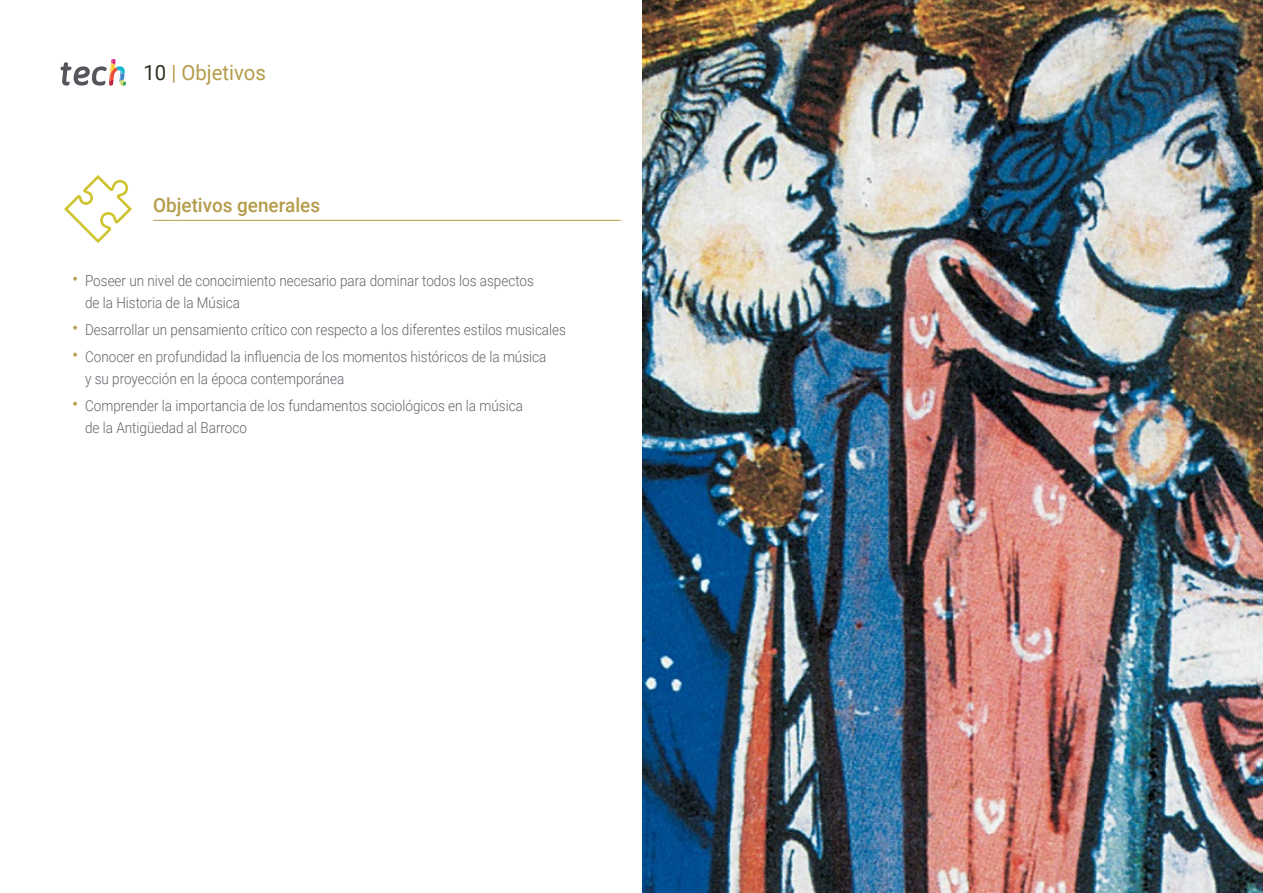
<style>
.page{position:relative;width:1263px;height:893px;background:#fff}
.page>*{position:absolute;margin:0;border:0;box-sizing:border-box;transform-origin:0 0}
.t1{font:21px "Roboto";color:#b49c4b}
.t2{font:500 19.5px "Roboto";color:#b49c4b}
.t3{font:300 15px/26.7px "Roboto";color:#61646a;scale:.9 1}
.s1{color:#312e20}
</style>
<div class="page">
<hr style="left:153px;top:220px;width:468px;height:1px;background:#b49c4b">
<svg style="left:64px;top:175px;width:68px;height:68px"></svg>
<img style="left:642px;top:0;width:621px;height:893px">
<svg style="left:61px;top:59px;width:65px;height:27px"></svg>
<h1 class="t1" style="left:144px;top:57px;width:124px"><span class="s1">10</span> | Objetivos</h1>
<h2 class="t2" style="left:153px;top:191px;width:169px">Objetivos generales</h2>
<p class="t3" style="left:85px;top:268px;width:500px;line-height:22.5px">Poseer un nivel de conocimiento necesario para dominar todos los aspectos de la Historia de la Música</p>
<p class="t3" style="left:85px;top:316px;width:536px">Desarrollar un pensamiento crítico con respecto a los diferentes estilos musicales<br>Conocer en profundidad la influencia de los momentos históricos de la música</p>
<p class="t3" style="left:85px;top:365px;width:488px">y su proyección en la época contemporánea<br>Comprender la importancia de los fundamentos sociológicos en la música</p>
<p class="t3" style="left:85px;top:414px;width:181px">de la Antigüedad al Barroco</p>
</div>
